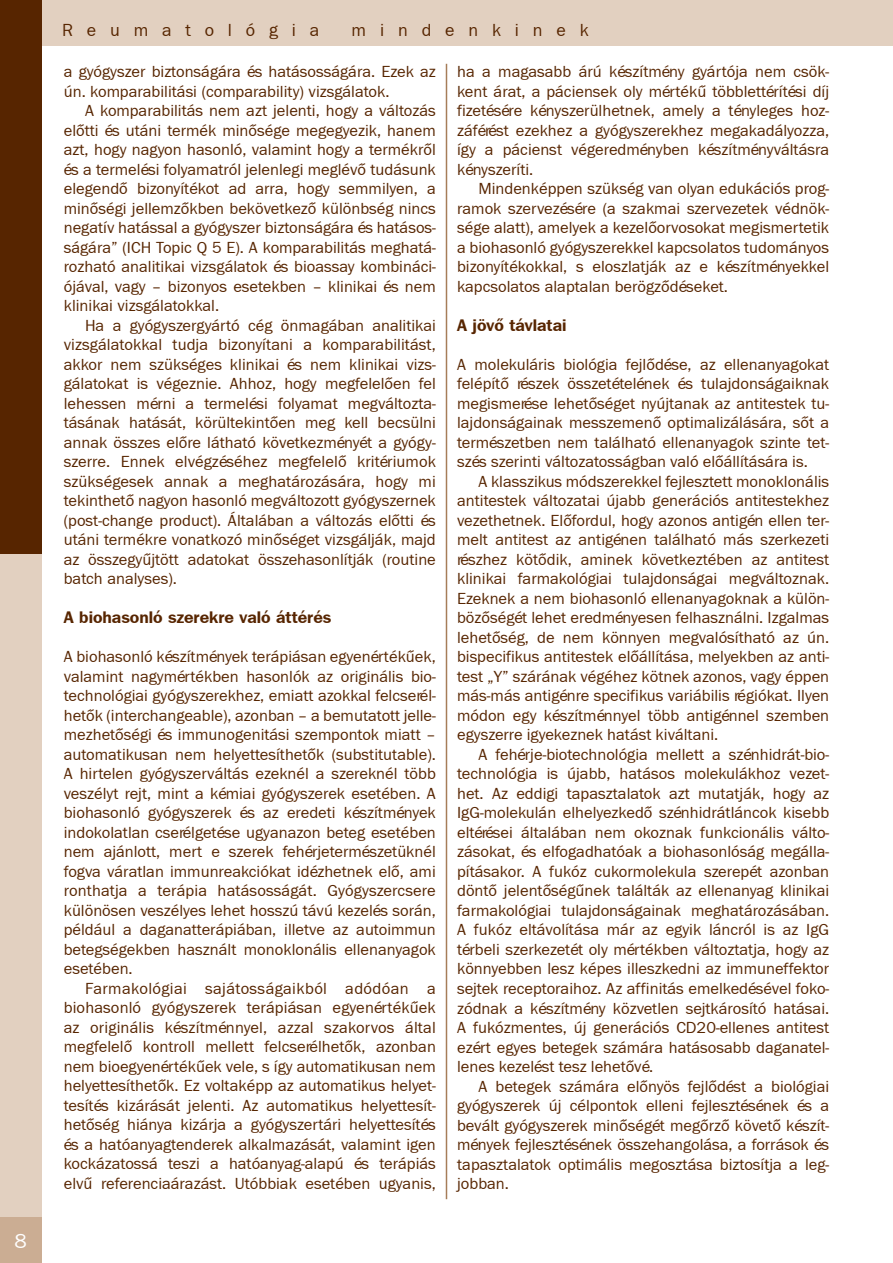
<style>
.page{position:relative;width:893px;height:1263px;background:#fff}
.page>*{position:absolute;margin:0;border:0;box-sizing:border-box;transform-origin:0 0}
.t1{font:21px "Franklin Gothic PFL Normal";color:#fff}
.t2{font:18px "Franklin Gothic PFL Normal";letter-spacing:.77em;color:#572500}
.t3{font:16.5px/19.5px "Franklin Gothic PFL Normal";color:#572500;text-align:justify}
.t4{font:16.5px "Franklin Gothic PFL Bold";color:#572500}
</style>
<div class="page">
<div style="left:40px;top:0;width:853px;height:46px;background:#e2d0c0"></div>
<div style="left:0;top:1217px;width:42px;height:46px;background:#cbad93"></div>
<div style="left:0;top:0;width:42px;height:555px;background:#572500"></div>
<div style="left:0;top:554px;width:42px;height:663px;background:#e2d0c0"></div>
<hr style="left:446px;top:64px;width:1px;height:1135px;background:#a67d59">
<p class="t1" style="left:15px;top:1228px;width:14px">8</p>
<p class="t2" style="left:62px;top:19px;width:259px">Reumatológia</p>
<p class="t2" style="left:352px;top:19px;width:239px">mindenkinek</p>
<p class="t3" style="left:64px;top:61px;width:374px">a gyógyszer biztonságára és hatásosságára. Ezek az ún. komparabilitási (comparability) vizsgálatok.</p>
<p class="t3" style="left:64px;top:100px;width:374px;text-indent:21px">A komparabilitás nem azt jelenti, hogy a változás előtti és utáni termék minősége megegyezik, hanem azt, hogy nagyon hasonló, valamint hogy a termékről és a termelési folyamatról jelenlegi meglévő tudásunk elegendő bizonyítékot ad arra, hogy semmilyen, a minőségi jellemzőkben bekövetkező különbség nincs negatív hatással a gyógyszer biztonságára és hatásos&shy;ságára” (ICH Topic Q 5 E). A komparabilitás meghatá&shy;rozható analitikai vizsgálatok és bioassay kombináci&shy;ójával, vagy – bizonyos esetekben – klinikai és nem klinikai vizsgálatokkal.</p>
<p class="t3" style="left:64px;top:315px;width:374px;text-indent:21px">Ha a gyógyszergyártó cég önmagában analitikai vizsgálatokkal tudja bizonyítani a komparabilitást, akkor nem szükséges klinikai és nem klinikai vizs&shy;gálatokat is végeznie. Ahhoz, hogy megfelelően fel lehessen mérni a termelési folyamat megváltozta&shy;tásának hatását, körültekintően meg kell becsülni annak összes előre látható következményét a gyógy&shy;szerre. Ennek elvégzéséhez megfelelő kritériumok szükségesek annak a meghatározására, hogy mi tekinthető nagyon hasonló megváltozott gyógyszernek (post-change product). Általában a változás előtti és utáni termékre vonatkozó minőséget vizsgálják, majd az összegyűjtött adatokat összehasonlítják (routine batch analyses).</p>
<p class="t4" style="left:64px;top:607px;width:269px">A biohasonló szerekre való áttérés</p>
<p class="t3" style="left:64px;top:646px;width:374px">A biohasonló készítmények terápiásan egyenértékűek, valamint nagymértékben hasonlók az originális bio&shy;technológiai gyógyszerekhez, emiatt azokkal felcserél&shy;hetők (interchangeable), azonban – a bemutatott jelle&shy;mezhetőségi és immunogenitási szempontok miatt – automatikusan nem helyettesíthetők (substitutable).<br>A hirtelen gyógyszerváltás ezeknél a szereknél több veszélyt rejt, mint a kémiai gyógyszerek esetében. A biohasonló gyógyszerek és az eredeti készítmények indokolatlan cserélgetése ugyanazon beteg esetében nem ajánlott, mert e szerek fehérjetermészetüknél fogva váratlan immunreakciókat idézhetnek elő, ami ronthatja a terápia hatásosságát. Gyógyszercsere különösen veszélyes lehet hosszú távú kezelés során, például a daganatterápiában, illetve az autoimmun betegségekben használt monoklonális ellenanyagok esetében.</p>
<p class="t3" style="left:64px;top:978px;width:374px;text-indent:21px">Farmakológiai sajátosságaikból adódóan a biohasonló gyógyszerek terápiásan egyenértékűek az originális készítménnyel, azzal szakorvos által megfelelő kontroll mellett felcserélhetők, azonban nem bioegyenértékűek vele, s így automatikusan nem helyettesíthetők. Ez voltaképp az automatikus helyet&shy;tesítés kizárását jelenti. Az automatikus helyettesít&shy;hetőség hiánya kizárja a gyógyszertári helyettesítés és a hatóanyagtenderek alkalmazását, valamint igen kockázatossá teszi a hatóanyag-alapú és terápiás elvű referenciaárazást. Utóbbiak esetében ugyanis,</p>
<p class="t3" style="left:457px;top:61px;width:374px">ha a magasabb árú készítmény gyártója nem csök&shy;kent árat, a páciensek oly mértékű többlettérítési díj fizetésére kényszerülhetnek, amely a tényleges hoz&shy;záférést ezekhez a gyógyszerekhez megakadályozza, így a pácienst végeredményben készítményváltásra kényszeríti.</p>
<p class="t3" style="left:457px;top:178px;width:374px;text-indent:21px">Mindenképpen szükség van olyan edukációs prog&shy;ramok szervezésére (a szakmai szervezetek védnök&shy;sége alatt), amelyek a kezelőorvosokat megismertetik a biohasonló gyógyszerekkel kapcsolatos tudományos bizonyítékokkal, s eloszlatják az e készítményekkel kapcsolatos alaptalan berögződéseket.</p>
<p class="t4" style="left:457px;top:315px;width:111px">A jövő távlatai</p>
<p class="t3" style="left:457px;top:354px;width:374px">A molekuláris biológia fejlődése, az ellenanyagokat felépítő részek összetételének és tulajdonságaiknak megismerése lehetőséget nyújtanak az antitestek tu&shy;lajdonságainak messzemenő optimalizálására, sőt a természetben nem található ellenanyagok szinte tet&shy;szés szerinti változatosságban való előállítására is.</p>
<p class="t3" style="left:457px;top:471px;width:374px;text-indent:21px">A klasszikus módszerekkel fejlesztett monoklonális antitestek változatai újabb generációs antitestekhez vezethetnek. Előfordul, hogy azonos antigén ellen ter&shy;melt antitest az antigénen található más szerkezeti részhez kötődik, aminek következtében az antitest klinikai farmakológiai tulajdonságai megváltoznak.<br>Ezeknek a nem biohasonló ellenanyagoknak a külön&shy;bözőségét lehet eredményesen felhasználni. Izgalmas lehetőség, de nem könnyen megvalósítható az ún. bispecifikus antitestek előállítása, melyekben az anti&shy;test „Y” szárának végéhez kötnek azonos, vagy éppen más-más antigénre specifikus variábilis régiókat. Ilyen módon egy készítménnyel több antigénnel szemben egyszerre igyekeznek hatást kiváltani.</p>
<p class="t3" style="left:457px;top:744px;width:374px;text-indent:21px">A fehérje-biotechnológia mellett a szénhidrát-bio&shy;technológia is újabb, hatásos molekulákhoz vezet&shy;het. Az eddigi tapasztalatok azt mutatják, hogy az IgG-molekulán elhelyezkedő szénhidrátláncok kisebb eltérései általában nem okoznak funkcionális válto&shy;zásokat, és elfogadhatóak a biohasonlóság megálla&shy;pításakor. A fukóz cukormolekula szerepét azonban döntő jelentőségűnek találták az ellenanyag klinikai farmakológiai tulajdonságainak meghatározásában.<br>A fukóz eltávolítása már az egyik láncról is az IgG térbeli szerkezetét oly mértékben változtatja, hogy az könnyebben lesz képes illeszkedni az immuneffektor sejtek receptoraihoz. Az affinitás emelkedésével foko&shy;zódnak a készítmény közvetlen sejtkárosító hatásai.<br>A fukózmentes, új generációs CD20-ellenes antitest ezért egyes betegek számára hatásosabb daganatel&shy;lenes kezelést tesz lehetővé.</p>
<p class="t3" style="left:457px;top:1076px;width:374px;text-indent:21px">A betegek számára előnyös fejlődést a biológiai gyógyszerek új célpontok elleni fejlesztésének és a bevált gyógyszerek minőségét megőrző követő készít&shy;mények fejlesztésének összehangolása, a források és tapasztalatok optimális megosztása biztosítja a leg&shy;jobban.</p>
</div>
